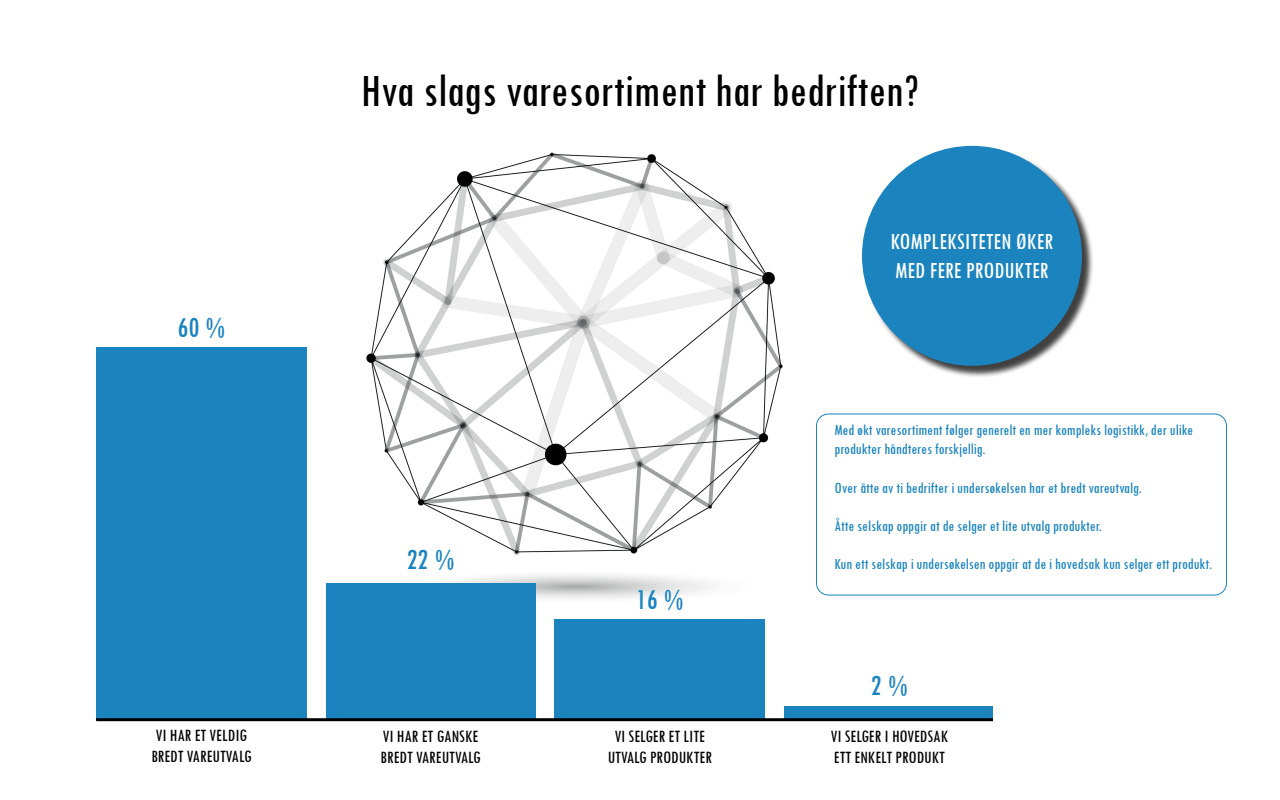
<style>
.page{position:relative;width:1280px;height:800px;background:#fff}
.page>*{position:absolute;margin:0;border:0;box-sizing:border-box;transform-origin:0 0}
.t1{font:condensed 48px "Tw Cen";color:#000001}
.t2{font:condensed 30px "Tw Cen";color:#1b83bf}
.t3{font:condensed 24px/28.8px "Tw Cen";color:#fff}
.t4{font:condensed 18px/21.6px "Tw Cen";color:#000001}
.t5{font:condensed 16px/19.2px "Tw Cen";color:#1b84be}
</style>
<div class="page">
<img style="left:366px;top:152px;width:459px;height:447px">
<div style="left:326px;top:583px;width:210px;height:135px;background:#1b83be"></div>
<div style="left:555px;top:620px;width:210px;height:100px;background:#1b83be"></div>
<div style="left:784px;top:706px;width:211px;height:14px;background:#1b83be"></div>
<div style="left:96px;top:348px;width:211px;height:372px;background:#1b83be"></div>
<hr style="left:96px;top:718px;width:1113px;height:3px;background:#000001">
<div style="left:993px;top:389px;width:225px;height:371px;background:#fff"></div>
<div style="left:816px;top:413px;width:411px;height:183px;border:1px solid #1b83be;border-radius:12px"></div>
<div style="left:864px;top:147px;width:230px;height:231px;background:#000001;opacity:.75"></div>
<div style="left:862px;top:146px;width:220px;height:220px;background:#1b84be;border-radius:50%"></div>
<h1 class="t1" style="left:361px;top:62px;width:560px">Hva slags varesortiment har bedriften?</h1>
<h2 class="t2" style="left:177px;top:309px;width:49px">60 %</h2>
<h2 class="t2" style="left:407px;top:542px;width:50px">22 %</h2>
<h2 class="t2" style="left:636px;top:581px;width:49px">16 %</h2>
<h3 class="t3" style="left:891px;top:227px;width:164px">KOMPLEKSITETEN ØKER<br>MED FERE PRODUKTER</h3>
<p class="t5" style="left:834px;top:420px;width:360px">Med økt varesortiment følger generelt en mer kompleks logistikk, der ulike produkter håndteres forskjellig.</p>
<p class="t5" style="left:834px;top:478px;width:309px">Over åtte av ti bedrifter i undersøkelsen har et bredt vareutvalg.</p>
<p class="t5" style="left:834px;top:516px;width:269px">Åtte selskap oppgir at de selger et lite utvalg produkter.</p>
<p class="t5" style="left:834px;top:554px;width:379px">Kun ett selskap i undersøkelsen oppgir at de i hovedsak kun selger ett produkt.</p>
<h2 class="t2" style="left:871px;top:668px;width:39px">2 %</h2>
<p class="t4" style="left:151px;top:724px;width:102px">VI HAR ET VELDIG<br>BREDT VAREUTVALG</p>
<p class="t4" style="left:381px;top:725px;width:102px">VI HAR ET GANSKE<br>BREDT VAREUTVALG</p>
<p class="t4" style="left:608px;top:725px;width:106px;text-align:center">VI SELGER ET LITE<br>UTVALG PRODUKTER</p>
<p class="t4" style="left:831px;top:725px;width:119px">VI SELGER I HOVEDSAK<br>ETT ENKELT PRODUKT</p>
</div>
